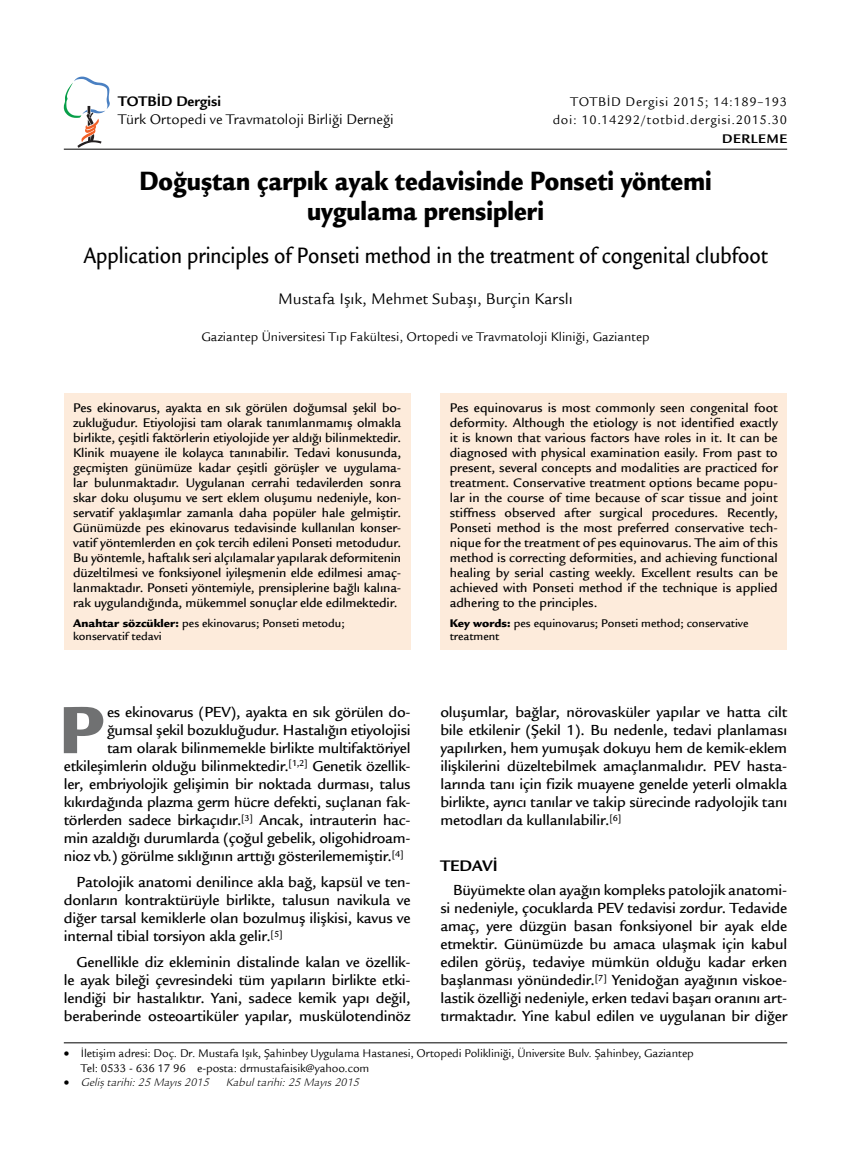
<style>
.page{position:relative;width:851px;height:1149px;background:#fff}
.page>*{position:absolute;margin:0;border:0;box-sizing:border-box;transform-origin:0 0}
.t1{font:900 72.6px "Legacy Sans Std";color:#707172}
.t2{font:900 28.5px/30px "Legacy Sans Std";color:#000;text-align:center;scale:.85 1}
.t3{font:500 24px "Legacy Sans Std";color:#000;scale:.85 1}
.t4{font:16.5px "Legacy Sans Std";color:#000}
.t5{font:700 16.5px "Legacy Sans Std";color:#000}
.t6{font:500 15.75px/18px "Legacy Sans Std";letter-spacing:-.015em;color:#000;text-align:justify}
.t7{font:15px "Legacy Sans Std";color:#000}
.t8{font:700 15px "Legacy Sans Std";color:#000}
.t9{font:500 13.5px/15px "Legacy Sans Std";letter-spacing:-.005em;color:#000;text-align:justify}
.t10{font:13.5px "Legacy Sans Std";color:#000}
.t11{font:13.5px/18.5px "Legacy Sans Std";letter-spacing:.05em;color:#000;text-align:right}
.t12{font:700 13.5px "Legacy Sans Std";letter-spacing:.05em;color:#000}
.t13{font:12px/14.4px "Legacy Sans Std";letter-spacing:-.01em;color:#000}
.t14{font:500 12px/13.5px "Legacy Sans Std";color:#000}
.t15{font:italic 12px "ITC Legacy Sans Std";color:#000}
.s1{font-weight:900}
</style>
<div class="page">
<hr style="left:64px;top:1042px;width:723px;height:1px;background:#000">
<hr style="left:64px;top:149px;width:723px;height:1px;background:#000">
<svg style="left:64px;top:77px;width:46px;height:70px"></svg>
<div style="left:64px;top:393px;width:346px;height:256px;background:#fdebdb"></div>
<div style="left:440px;top:393px;width:347px;height:256px;background:#fdebdb"></div>
<p class="t8" style="left:118px;top:93px;width:104px">TOTBİD Dergisi</p>
<p class="t7" style="left:118px;top:111px;width:277px">Türk Ortopedi ve Travmatoloji Birliği Derneği</p>
<p class="t11" style="left:552px;top:92px;width:236px">TOTBİD Dergisi 2015; 14:189–193 doi: 10.14292/totbid.dergisi.2015.30</p>
<p class="t12" style="left:722px;top:131px;width:67px">DERLEME</p>
<h2 class="t2" style="left:139px;top:166px;width:674px">Doğuştan çarpık ayak tedavisinde Ponseti yöntemi uygulama prensipleri</h2>
<h3 class="t3" style="left:83px;top:242px;width:806px">Application principles of Ponseti method in the treatment of congenital clubfoot</h3>
<p class="t4" style="left:278px;top:289px;width:296px">Mustafa Işık, Mehmet Subaşı, Burçin Karslı</p>
<p class="t10" style="left:201px;top:329px;width:449px">Gaziantep Üniversitesi Tıp Fakültesi, Ortopedi ve Travmatoloji Kliniği, Gaziantep</p>
<p class="t9" style="left:73px;top:400px;width:329px">Pes ekinovarus, ayakta en sık görülen doğumsal şekil bo&shy;zukluğudur. Etiyolojisi tam olarak tanımlanmamış olmakla birlikte, çeşitli faktörlerin etiyolojide yer aldığı bilinmektedir.<br>Klinik muayene ile kolayca tanınabilir. Tedavi konusunda, geçmişten günümüze kadar çeşitli görüşler ve uygulama&shy;lar bulunmaktadır. Uygulanan cerrahi tedavilerden sonra skar doku oluşumu ve sert eklem oluşumu nedeniyle, kon&shy;servatif yaklaşımlar zamanla daha popüler hale gelmiştir.<br>Günümüzde pes ekinovarus tedavisinde kullanılan konser&shy;vatif yöntemlerden en çok tercih edileni Ponseti metodudur.<br>Bu yöntemle, haftalık seri alçılamalar yapılarak deformitenin düzeltilmesi ve fonksiyonel iyileşmenin elde edilmesi amaç&shy;lanmaktadır. Ponseti yöntemiyle, prensiplerine bağlı kalına&shy;rak uygulandığında, mükemmel sonuçlar elde edilmektedir.</p>
<p class="t14" style="left:73px;top:616px;width:273px"><span class="s1">Anahtar sözcükler:</span> pes ekinovarus; Ponseti metodu; konservatif tedavi</p>
<h1 class="t1" style="left:59px;top:686px;width:47px">P</h1>
<p class="t6" style="left:107px;top:703px;width:305px">es ekinovarus (PEV), ayakta en sık görülen do-</p>
<p class="t6" style="left:107px;top:721px;width:305px">ğumsal şekil bozukluğudur. Hastalığın etiyolojisi</p>
<p class="t6" style="left:107px;top:739px;width:305px">tam olarak bilinmemekle birlikte multifaktöriyel</p>
<p class="t6" style="left:64px;top:757px;width:348px">etkileşimlerin olduğu bilinmektedir.<sup>[1,2]</sup> Genetik özellik-</p>
<p class="t6" style="left:64px;top:775px;width:348px">ler, embriyolojik gelişimin bir noktada durması, talus</p>
<p class="t6" style="left:64px;top:793px;width:348px">kıkırdağında plazma germ hücre defekti, suçlanan fak-</p>
<p class="t6" style="left:64px;top:811px;width:348px">törlerden sadece birkaçıdır.<sup>[3]</sup> Ancak, intrauterin hac-</p>
<p class="t6" style="left:64px;top:829px;width:348px">min azaldığı durumlarda (çoğul gebelik, oligohidroam-</p>
<p class="t6" style="left:64px;top:847px;width:341px">nioz vb.) görülme sıklığının arttığı gösterilememiştir.<sup>[4]</sup></p>
<p class="t6" style="left:64px;top:873px;width:348px;text-indent:13px">Patolojik anatomi denilince akla bağ, kapsül ve ten&shy;donların kontraktürüyle birlikte, talusun navikula ve diğer tarsal kemiklerle olan bozulmuş ilişkisi, kavus ve internal tibial torsiyon akla gelir.<sup>[5]</sup></p>
<p class="t6" style="left:64px;top:953px;width:348px;text-indent:13px">Genellikle diz ekleminin distalinde kalan ve özellik&shy;le ayak bileği çevresindeki tüm yapıların birlikte etki&shy;lendiği bir hastalıktır. Yani, sadece kemik yapı değil, beraberinde osteoartiküler yapılar, muskülotendinöz</p>
<p class="t9" style="left:449px;top:400px;width:329px">Pes equinovarus is most commonly seen congenital foot deformity. Although the etiology is not identified exactly it is known that various factors have roles in it. It can be diagnosed with physical examination easily. From past to present, several concepts and modalities are practiced for treatment. Conservative treatment options became popu&shy;lar in the course of time because of scar tissue and joint stiffness observed after surgical procedures. Recently, Ponseti method is the most preferred conservative tech&shy;nique for the treatment of pes equinovarus. The aim of this method is correcting deformities, and achieving functional healing by serial casting weekly. Excellent results can be achieved with Ponseti method if the technique is applied adhering to the principles.</p>
<p class="t14" style="left:449px;top:616px;width:300px"><span class="s1">Key words:</span> pes equinovarus; Ponseti method; conservative treatment</p>
<p class="t6" style="left:440px;top:703px;width:348px">oluşumlar, bağlar, nörovasküler yapılar ve hatta cilt bile etkilenir (Şekil 1). Bu nedenle, tedavi planlaması yapılırken, hem yumuşak dokuyu hem de kemik-eklem ilişkilerini düzeltebilmek amaçlanmalıdır. PEV hasta&shy;larında tanı için fizik muayene genelde yeterli olmakla birlikte, ayrıcı tanılar ve takip sürecinde radyolojik tanı metodları da kullanılabilir.<sup>[6]</sup></p>
<p class="t5" style="left:440px;top:855px;width:59px">TEDAVİ</p>
<p class="t6" style="left:440px;top:881px;width:348px;text-indent:13px">Büyümekte olan ayağın kompleks patolojik anatomi&shy;si nedeniyle, çocuklarda PEV tedavisi zordur. Tedavide amaç, yere düzgün basan fonksiyonel bir ayak elde etmektir. Günümüzde bu amaca ulaşmak için kabul edilen görüş, tedaviye mümkün olduğu kadar erken başlanması yönündedir.<sup>[7]</sup> Yenidoğan ayağının viskoe&shy;lastik özelliği nedeniyle, erken tedavi başarı oranını art&shy;tırmaktadır. Yine kabul edilen ve uygulanan bir diğer</p>
<p class="t13" style="left:81px;top:1046px;width:614px;text-indent:-17px">• İletişim adresi: Doç. Dr. Mustafa Işık, Şahinbey Uygulama Hastanesi, Ortopedi Polikliniği, Üniversite Bulv. Şahinbey, Gaziantep<br>Tel: 0533 - 636 17 96 e-posta: drmustafaisik@yahoo.com</p>
<p class="t15" style="left:64px;top:1075px;width:147px">• Geliş tarihi: 25 Mayıs 2015</p>
<p class="t15" style="left:226px;top:1075px;width:135px">Kabul tarihi: 25 Mayıs 2015</p>
</div>
